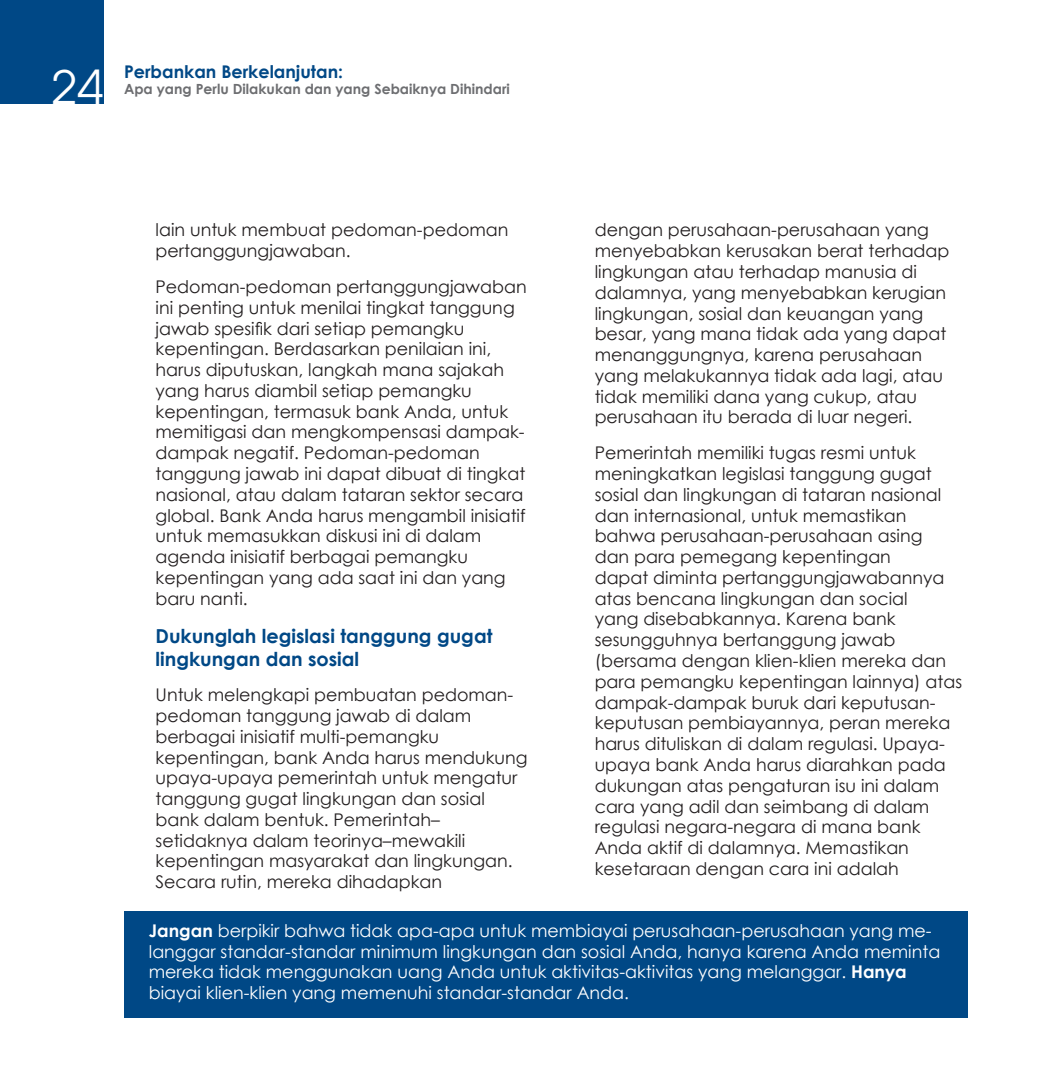
<style>
.page{position:relative;width:1042px;height:1092px;background:#fff}
.page>*{position:absolute;margin:0;border:0;box-sizing:border-box;transform-origin:0 0}
.t1{font:49px "Avantage Normal";color:#fff}
.t2{font:700 19.25px/22.9px "Century Gothic";color:#004886}
.t3{font:17.5px/20.8px "Century Gothic";color:#231f20}
.t4{font:17.5px/20.8px "Century Gothic";color:#fff}
.t5{font:700 17.5px "Century Gothic";color:#004886}
.t6{font:700 14px "Century Gothic";color:#6d6e71}
.s1{font-weight:700}
</style>
<div class="page">
<div style="left:0;top:0;width:104px;height:104px;background:#004886"></div>
<div style="left:124px;top:910px;width:843px;height:107px;background:#004886"></div>
<h1 class="t1" style="left:52px;top:61px;width:54px">24</h1>
<p class="t5" style="left:124px;top:58px;width:221px">Perbankan Berkelanjutan:</p>
<p class="t6" style="left:124px;top:79px;width:387px">Apa yang Perlu Dilakukan dan yang Sebaiknya Dihindari</p>
<p class="t3" style="left:156px;top:219px;width:354px">lain untuk membuat pedoman-pedoman pertanggungjawaban.</p>
<p class="t3" style="left:156px;top:276px;width:373px">Pedoman-pedoman pertanggungjawaban ini penting untuk menilai tingkat tanggung jawab spesifik dari setiap pemangku kepentingan. Berdasarkan penilaian ini, harus diputuskan, langkah mana sajakah yang harus diambil setiap pemangku kepentingan, termasuk bank Anda, untuk memitigasi dan mengkompensasi dampak&shy;dampak negatif. Pedoman-pedoman tanggung jawab ini dapat dibuat di tingkat nasional, atau dalam tataran sektor secara global. Bank Anda harus mengambil inisiatif untuk memasukkan diskusi ini di dalam agenda inisiatif berbagai pemangku kepentingan yang ada saat ini dan yang baru nanti.</p>
<p class="t2" style="left:156px;top:623px;width:338px">Dukunglah legislasi tanggung gugat lingkungan dan sosial</p>
<p class="t3" style="left:156px;top:684px;width:374px">Untuk melengkapi pembuatan pedoman&shy;pedoman tanggung jawab di dalam berbagai inisiatif multi-pemangku kepentingan, bank Anda harus mendukung upaya-upaya pemerintah untuk mengatur tanggung gugat lingkungan dan sosial bank dalam bentuk. Pemerintah– setidaknya dalam teorinya–mewakili kepentingan masyarakat dan lingkungan.<br>Secara rutin, mereka dihadapkan</p>
<p class="t3" style="left:595px;top:219px;width:356px">dengan perusahaan-perusahaan yang menyebabkan kerusakan berat terhadap lingkungan atau terhadap manusia di dalamnya, yang menyebabkan kerugian lingkungan, sosial dan keuangan yang besar, yang mana tidak ada yang dapat menanggungnya, karena perusahaan yang melakukannya tidak ada lagi, atau tidak memiliki dana yang cukup, atau perusahaan itu berada di luar negeri.</p>
<p class="t3" style="left:595px;top:442px;width:369px">Pemerintah memiliki tugas resmi untuk meningkatkan legislasi tanggung gugat sosial dan lingkungan di tataran nasional dan internasional, untuk memastikan bahwa perusahaan-perusahaan asing<br>dan para pemegang kepentingan<br>dapat diminta pertanggungjawabannya atas bencana lingkungan dan social<br>yang disebabkannya. Karena bank sesungguhnya bertanggung jawab (bersama dengan klien-klien mereka dan para pemangku kepentingan lainnya) atas dampak-dampak buruk dari keputusan&shy;keputusan pembiayannya, peran mereka harus dituliskan di dalam regulasi. Upaya&shy;upaya bank Anda harus diarahkan pada dukungan atas pengaturan isu ini dalam cara yang adil dan seimbang di dalam regulasi negara-negara di mana bank Anda aktif di dalamnya. Memastikan kesetaraan dengan cara ini adalah</p>
<p class="t4" style="left:149px;top:919px;width:793px"><span class="s1">Jangan</span> berpikir bahwa tidak apa-apa untuk membiayai perusahaan-perusahaan yang me&shy;langgar standar-standar minimum lingkungan dan sosial Anda, hanya karena Anda meminta mereka tidak menggunakan uang Anda untuk aktivitas-aktivitas yang melanggar. <span class="s1">Hanya </span>biayai klien-klien yang memenuhi standar-standar Anda.</p>
</div>
